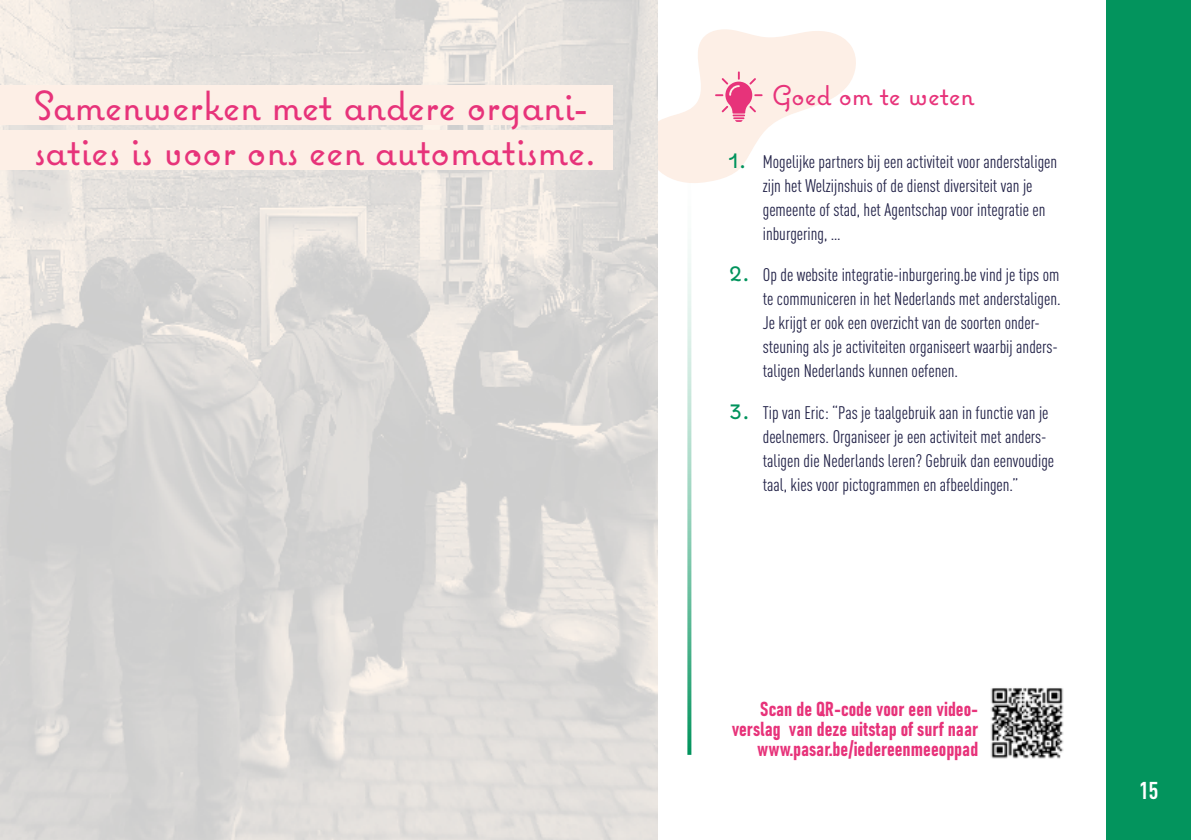
<style>
.page{position:relative;width:1191px;height:840px;background:#fff}
.page>*{position:absolute;margin:0;border:0;box-sizing:border-box;transform-origin:0 0}
.t1{font:41.4px/45.2px "Coquette";color:#e7337a}
.t2{font:28px "Coquette";color:#e7337a}
.t3{font:700 condensed 24px "DINOT";color:#fff}
.t4{font:20px/20px "Bahnschrift";color:#e7337a;text-align:right}
.t5{font:condensed 18px/24px "DINOT";color:#212147}
.s1{font-family:"Coquette";font-stretch:normal;font-size:28px;color:#00935c}
</style>
<div class="page">
<svg style="left:687px;top:244px;width:4px;height:510px;background:#9bd4bf"></svg>
<div style="left:1106px;top:0;width:85px;height:839px;background:#03945d"></div>
<svg style="left:658px;top:29px;width:198px;height:154px"></svg>
<img style="left:0;top:0;width:658px;height:839px">
<div style="left:0;top:85px;width:612px;height:39px;background:#fdefe6"></div>
<div style="left:0;top:130px;width:612px;height:39px;background:#fdefe6"></div>
<img style="left:991px;top:688px;width:73px;height:71px">
<h1 class="t1" style="left:34px;top:82px;width:564px">Samenwerken met andere organi&shy;saties is voor ons een automatisme.</h1>
<h2 class="t2" style="left:772px;top:78px;width:204px">Goed om te weten</h2>
<p class="t5" style="left:762px;top:149px;width:296px;text-indent:-34px"><span class="s1">1.</span> Mogelijke partners bij een activiteit voor anderstaligen zijn het Welzijnshuis of de dienst diversiteit van je gemeente of stad, het Agentschap voor integratie en inburgering, …</p>
<p class="t5" style="left:762px;top:262px;width:299px;text-indent:-34px"><span class="s1">2.</span> Op de website integratie-inburgering.be vind je tips om te communiceren in het Nederlands met anderstaligen.<br>Je krijgt er ook een overzicht van de soorten onder&shy;steuning als je activiteiten organiseert waarbij anders&shy;taligen Nederlands kunnen oefenen.</p>
<p class="t5" style="left:762px;top:400px;width:293px;text-indent:-34px"><span class="s1">3.</span> Tip van Eric: “Pas je taalgebruik aan in functie van je deelnemers. Organiseer je een activiteit met anders&shy;taligen die Nederlands leren? Gebruik dan eenvoudige taal, kies voor pictogrammen en afbeeldingen.”</p>
<p class="t4" style="left:731px;top:696px;width:248px">Scan de QR-code voor een video&shy;verslag van deze uitstap of surf naar www.pasar.be/iedereenmeeoppad</p>
<h3 class="t3" style="left:1139px;top:775px;width:21px">15</h3>
</div>
